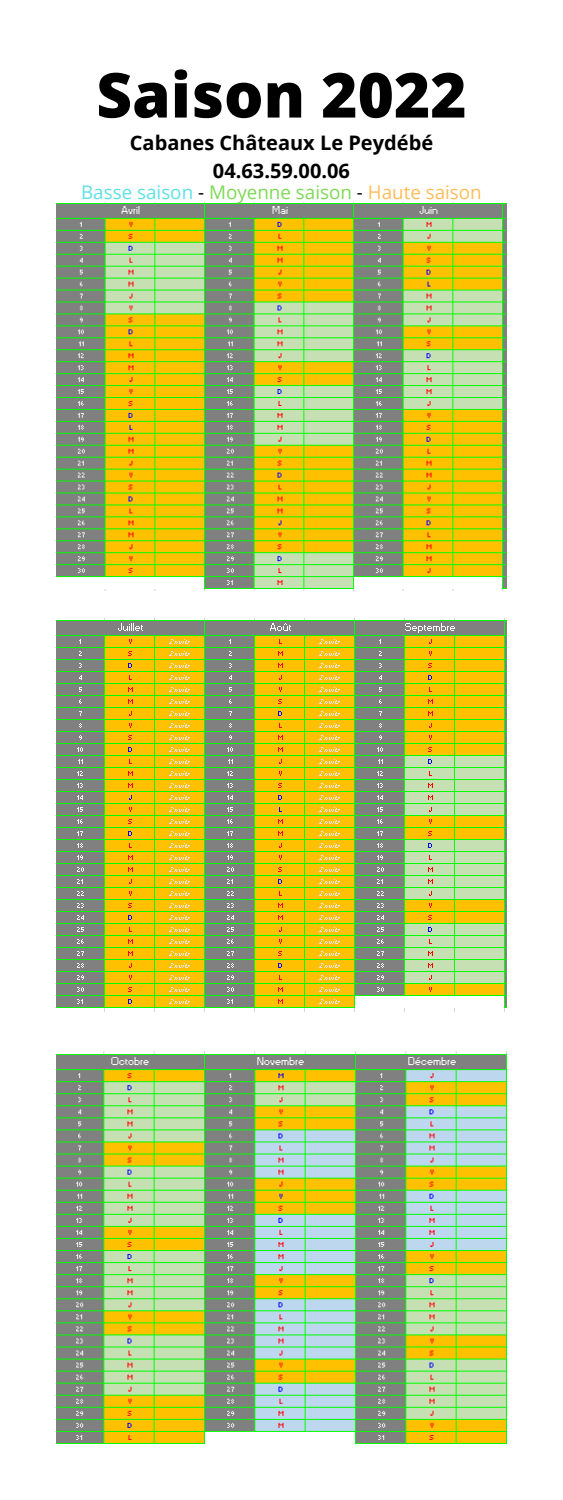
<style>
.page{position:relative;width:563px;height:1500px;background:#fff}
.page>*{position:absolute;margin:0;border:0;box-sizing:border-box;transform-origin:0 0}
.t1{font:800 62px "Open Sans";color:#000}
.t2{font:700 20px "Open Sans";color:#000}
.t3{font:18.8px "Open Sans";color:#7ed957}
.s1{color:#5ce1e6}
.s2{color:#000}
.s3{color:#ffbd59}
</style>
<div class="page">
<img style="left:56px;top:203px;width:450px;height:387px">
<img style="left:56px;top:618px;width:450px;height:393px">
<img style="left:56px;top:1051px;width:450px;height:393px">
<p class="t1" style="left:96px;top:51px;width:372px">Saison 2022</p>
<p class="t2" style="left:130px;top:129px;width:305px">Cabanes Châteaux Le Peydébé</p>
<p class="t2" style="left:213px;top:156px;width:138px">04.63.59.00.06</p>
<p class="t3" style="left:81px;top:179px;width:402px"><span class="s1">Basse saison</span> <span class="s2">-</span> Moyenne saison <span class="s2">-</span> <span class="s3">Haute saison</span></p>
</div>
